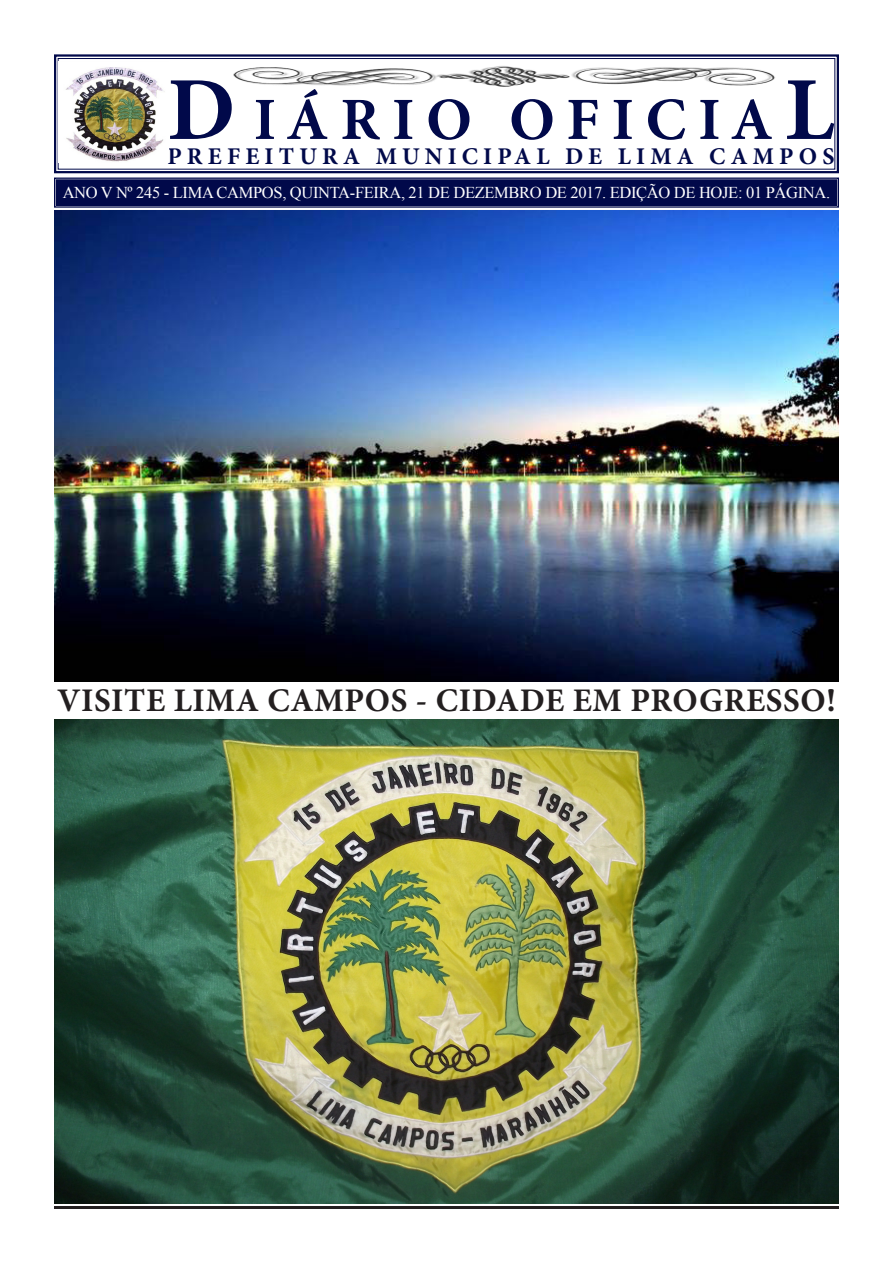
<style>
.page{position:relative;width:893px;height:1263px;background:#fff}
.page>*{position:absolute;margin:0;border:0;box-sizing:border-box;transform-origin:0 0}
.t1{font:700 60px "Minion Pro";letter-spacing:.19em;color:#01094a}
.t2{font:700 33px "Minion Pro";letter-spacing:.02em;color:#231f20}
.t3{font:700 24px "Minion Pro";letter-spacing:.215em;color:#01094a}
.t4{font:16.5px "Times New Roman";letter-spacing:-.02em;color:#fff}
.s1{font-size:90px}
</style>
<div class="page">
<svg style="left:54px;top:54px;width:785px;height:120px"></svg>
<div style="left:58px;top:58px;width:777px;height:112px;border:1px solid #01094a"></div>
<svg style="left:54px;top:177px;width:785px;height:31px;background:#111855"></svg>
<div style="left:56px;top:179px;width:781px;height:27px;border:1px solid #01094a"></div>
<div style="left:57px;top:181px;width:779px;height:23px;border:1px solid #01094a"></div>
<hr style="left:54px;top:1206px;width:785px;height:3px;background:#231f20">
<img style="left:58px;top:62px;width:111px;height:101px">
<img style="left:230px;top:66px;width:550px;height:21px">
<img style="left:54px;top:720px;width:785px;height:483px">
<img style="left:54px;top:211px;width:785px;height:470px">
<p class="t1" style="left:167px;top:77px;width:669px"><span class="s1">D</span>IÁRIO OFICIA<span class="s1">L</span></p>
<p class="t3" style="left:168px;top:140px;width:668px">PREFEITURA MUNICIPAL DE LIMA CAMPOS</p>
<p class="t4" style="left:63px;top:181px;width:769px">ANO V Nº 245 - LIMA CAMPOS, QUINTA-FEIRA, 21 DE DEZEMBRO DE 2017. EDIÇÃO DE HOJE: 01 PÁGINA.</p>
<p class="t2" style="left:57px;top:677px;width:780px">VISITE LIMA CAMPOS - CIDADE EM PROGRESSO!</p>
</div>
